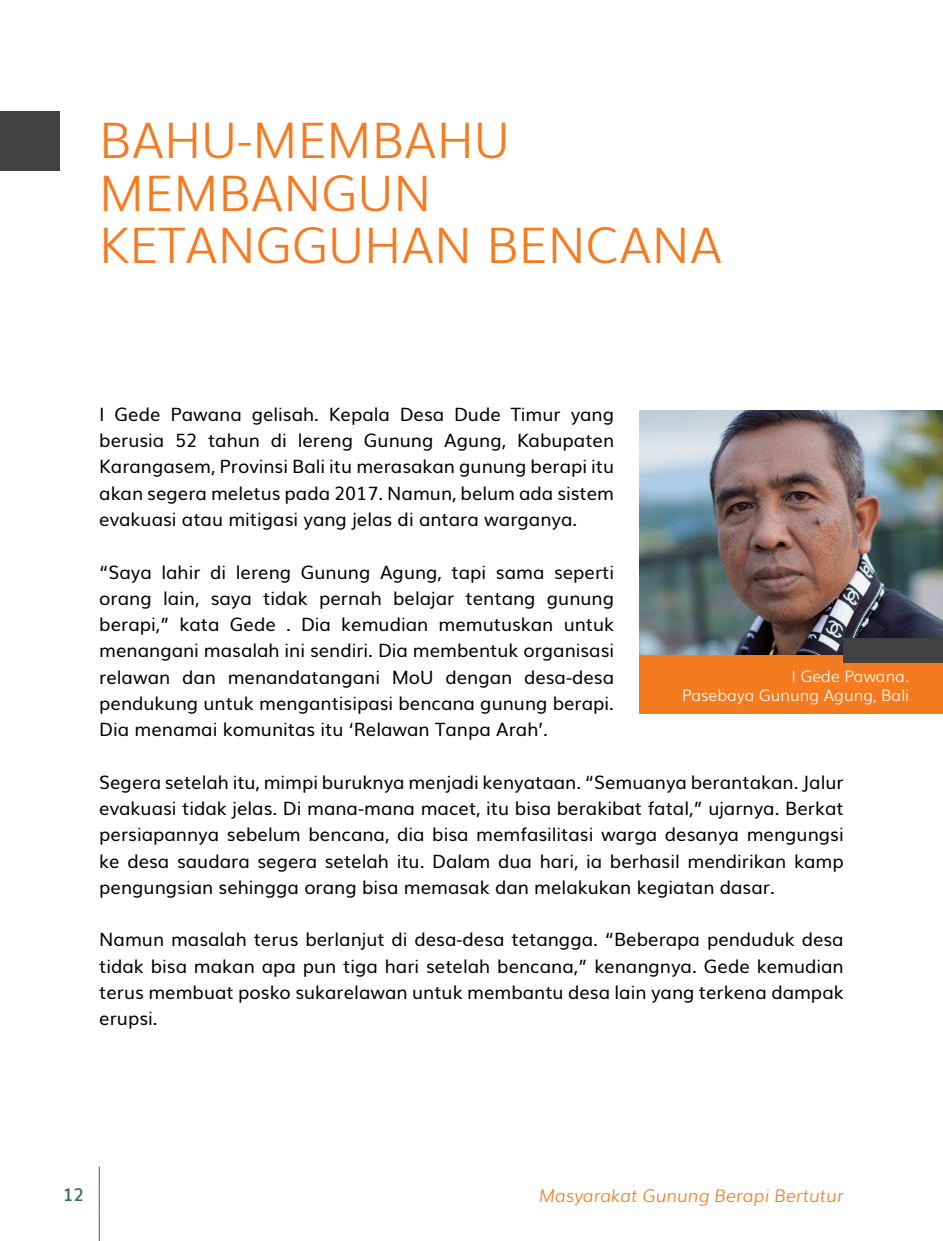
<style>
.page{position:relative;width:943px;height:1241px;background:#fff}
.page>*{position:absolute;margin:0;border:0;box-sizing:border-box;transform-origin:0 0}
.t1{font:300 49px/52.5px "Muli";color:#f47b20}
.t2{font:18.38px/26.2px "Muli";color:#000;text-align:justify}
.t3{font:italic 300 17.5px "Muli";color:#f47b20}
.t4{font:600 17.5px "Muli";color:#34704e}
.t5{font:300 15.75px/18.9px "Muli";color:#fff;text-align:right}
</style>
<div class="page">
<hr style="left:99px;top:1166px;width:1px;height:74px;background:#58595b">
<div style="left:0;top:112px;width:60px;height:59px;background:#414042"></div>
<div style="left:639px;top:654px;width:304px;height:60px;background:#f47b20"></div>
<img style="left:639px;top:410px;width:304px;height:244px">
<div style="left:843px;top:638px;width:100px;height:25px;background:#414042"></div>
<h1 class="t1" style="left:99px;top:111px;width:624px">BAHU-MEMBAHU<br>MEMBANGUN<br>KETANGGUHAN BENCANA</h1>
<p class="t2" style="left:99px;top:399px;width:516px">I Gede Pawana gelisah. Kepala Desa Dude Timur yang berusia 52 tahun di lereng Gunung Agung, Kabupaten Karangasem, Provinsi Bali itu merasakan gunung berapi itu akan segera meletus pada 2017. Namun, belum ada sistem evakuasi atau mitigasi yang jelas di antara warganya.</p>
<p class="t2" style="left:99px;top:557px;width:516px">“Saya lahir di lereng Gunung Agung, tapi sama seperti orang lain, saya tidak pernah belajar tentang gunung berapi,” kata Gede . Dia kemudian memutuskan untuk menangani masalah ini sendiri. Dia membentuk organisasi relawan dan menandatangani MoU dengan desa-desa pendukung untuk mengantisipasi bencana gunung berapi.<br>Dia menamai komunitas itu ‘Relawan Tanpa Arah’.</p>
<p class="t2" style="left:99px;top:767px;width:746px">Segera setelah itu, mimpi buruknya menjadi kenyataan. “Semuanya berantakan. Jalur evakuasi tidak jelas. Di mana-mana macet, itu bisa berakibat fatal,” ujarnya. Berkat persiapannya sebelum bencana, dia bisa memfasilitasi warga desanya mengungsi ke desa saudara segera setelah itu. Dalam dua hari, ia berhasil mendirikan kamp pengungsian sehingga orang bisa memasak dan melakukan kegiatan dasar.</p>
<p class="t2" style="left:99px;top:924px;width:746px">Namun masalah terus berlanjut di desa-desa tetangga. “Beberapa penduduk desa tidak bisa makan apa pun tiga hari setelah bencana,” kenangnya. Gede kemudian terus membuat posko sukarelawan untuk membantu desa lain yang terkena dampak erupsi.</p>
<p class="t5" style="left:682px;top:665px;width:229px">I Gede Pawana.<br>Pasebaya Gunung Agung, Bali</p>
<p class="t4" style="left:63px;top:1179px;width:23px">12</p>
<p class="t3" style="left:539px;top:1181px;width:306px">Masyarakat Gunung Berapi Bertutur</p>
</div>
